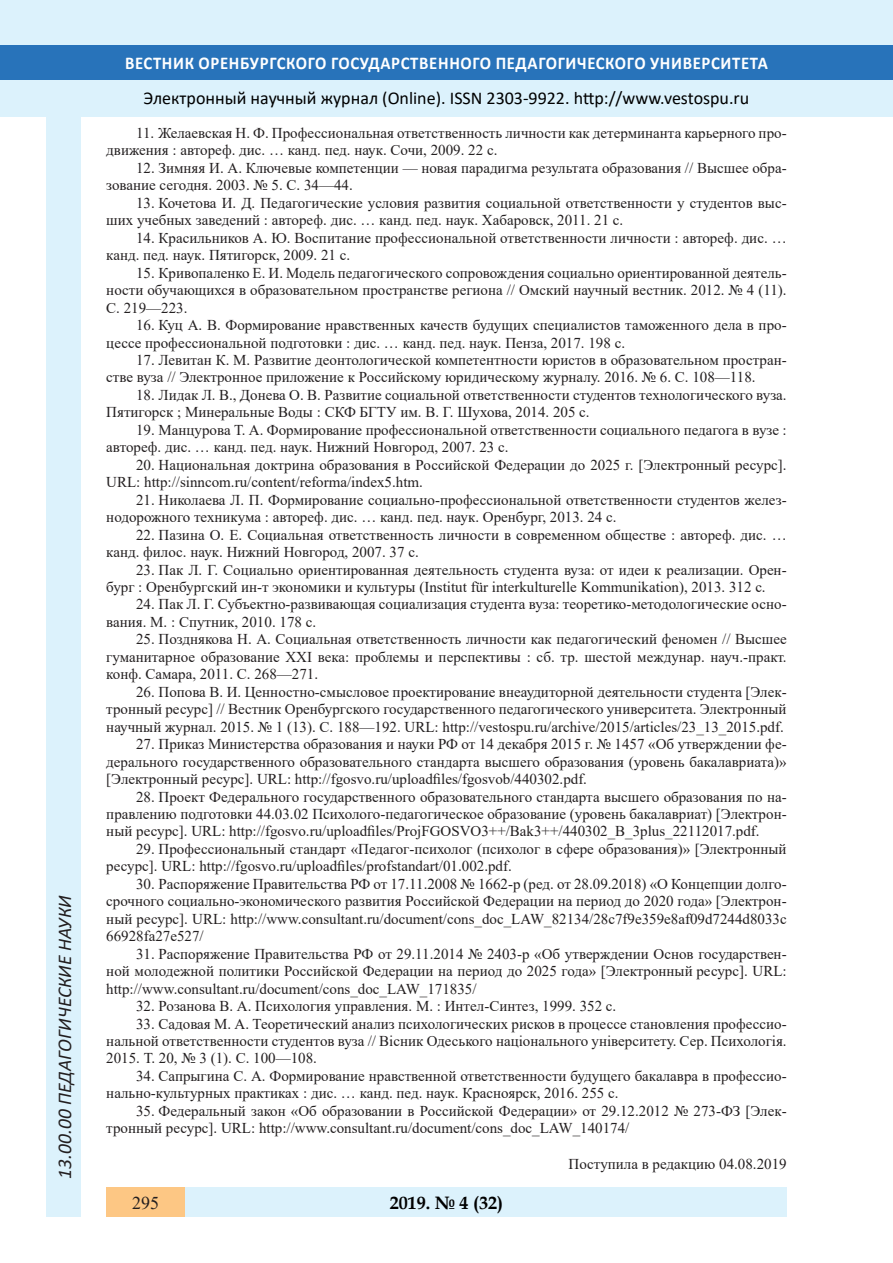
<style>
.page{position:relative;width:893px;height:1263px;background:#fff}
.page>*{position:absolute;margin:0;border:0;box-sizing:border-box;transform-origin:0 0}
.t1{font:italic 19.5px "Calibri";color:#231f20}
.t2{font:18px "Calibri";color:#000}
.t3{font:700 18px "Calibri";letter-spacing:.04em;color:#fff;scale:.93 1}
.t4{font:700 18px "Book Antiqua";color:#000}
.t5{font:18px "Times New Roman";color:#231f20}
.литература{font:15px/17.4px "Times New Roman";color:#231f20}
</style>
<div class="page">
<div style="left:0;top:0;width:893px;height:116px;background:#dcf2fc"></div>
<div style="left:0;top:45px;width:893px;height:34px;background:#2873ba"></div>
<div style="left:47px;top:116px;width:34px;height:1101px;background:#dcf2fc"></div>
<div style="left:106px;top:1188px;width:681px;height:29px;background:#dcf2fc"></div>
<div style="left:106px;top:1188px;width:79px;height:29px;background:#fdc784"></div>
<h1 class="t1" style="left:51px;top:1179px;width:285px;rotate:-90deg">13.00.00 ПЕДАГОГИЧЕСКИЕ НАУКИ</h1>
<h1 class="t1" style="left:51px;top:1105px;width:206px;rotate:-90deg">БИОЛОГИЧЕСКИЕ НАУКИ</h1>
<h1 class="t1" style="left:51px;top:1179px;width:11px;rotate:-90deg">0</h1>
<p class="t3" style="left:125px;top:50px;width:693px">ВЕСТНИК ОРЕНБУРГСКОГО ГОСУДАРСТВЕННОГО ПЕДАГОГИЧЕСКОГО УНИВЕРСИТЕТА</p>
<p class="t2" style="left:144px;top:85px;width:607px">Электронный научный журнал (Online). ISSN 2303-9922. http://www.vestospu.ru</p>
<p class="t2" style="left:583px;top:85px;width:13px">t</p>
<p class="литература" style="left:106px;top:124px;width:682px;text-indent:30px">11. Желаевская Н. Ф. Профессиональная ответственность личности как детерминанта карьерного про&shy;движения : автореф. дис. … канд. пед. наук. Сочи, 2009. 22 с.</p>
<p class="литература" style="left:106px;top:159px;width:682px;text-indent:30px">12. Зимняя И. А. Ключевые компетенции — новая парадигма результата образования // Высшее обра&shy;зование сегодня. 2003. № 5. С. 34—44.</p>
<p class="литература" style="left:106px;top:194px;width:682px;text-indent:30px">13. Кочетова И. Д. Педагогические условия развития социальной ответственности у студентов выс&shy;ших учебных заведений : автореф. дис. … канд. пед. наук. Хабаровск, 2011. 21 с.</p>
<p class="литература" style="left:106px;top:229px;width:682px;text-indent:30px">14. Красильников А. Ю. Воспитание профессиональной ответственности личности : автореф. дис. … канд. пед. наук. Пятигорск, 2009. 21 с.</p>
<p class="литература" style="left:106px;top:263px;width:682px;text-align:justify;text-indent:30px">15. Кривопаленко Е. И. Модель педагогического сопровождения социально ориентированной деятель&shy;ности обучающихся в образовательном пространстве региона // Омский научный вестник. 2012. № 4 (11).<br>С. 219—223.</p>
<p class="литература" style="left:106px;top:316px;width:682px;text-indent:30px">16. Куц А. В. Формирование нравственных качеств будущих специалистов таможенного дела в про&shy;цессе профессиональной подготовки : дис. … канд. пед. наук. Пенза, 2017. 198 с.</p>
<p class="литература" style="left:106px;top:351px;width:682px;text-indent:30px">17. Левитан К. М. Развитие деонтологической компетентности юристов в образовательном простран&shy;стве вуза // Электронное приложение к Российскому юридическому журналу. 2016. № 6. С. 108—118.</p>
<p class="литература" style="left:106px;top:386px;width:682px;text-indent:30px">18. Лидак Л. В., Донева О. В. Развитие социальной ответственности студентов технологического вуза.<br>Пятигорск ; Минеральные Воды : СКФ БГТУ им. В. Г. Шухова, 2014. 205 с.</p>
<p class="литература" style="left:106px;top:421px;width:682px;text-indent:30px">19. Манцурова Т. А. Формирование профессиональной ответственности социального педагога в вузе : автореф. дис. … канд. пед. наук. Нижний Новгород, 2007. 23 с.</p>
<p class="литература" style="left:106px;top:455px;width:682px;text-indent:30px">20. Национальная доктрина образования в Российской Федерации до 2025 г. [Электронный ресурс].<br>URL: http://sinncom.ru/content/reforma/index5.htm.</p>
<p class="литература" style="left:106px;top:490px;width:682px;text-indent:30px">21. Николаева Л. П. Формирование социально-профессиональной ответственности студентов желез&shy;нодорожного техникума : автореф. дис. … канд. пед. наук. Оренбург, 2013. 24 с.</p>
<p class="литература" style="left:106px;top:525px;width:682px;text-indent:30px">22. Пазина О. Е. Социальная ответственность личности в современном обществе : автореф. дис. … канд. филос. наук. Нижний Новгород, 2007. 37 с.</p>
<p class="литература" style="left:106px;top:560px;width:682px;text-indent:30px">23. Пак Л. Г. Социально ориентированная деятельность студента вуза: от идеи к реализации. Орен&shy;бург : Оренбургский ин-т экономики и культуры (Institut für interkulturelle Kommunikation), 2013. 312 с.</p>
<p class="литература" style="left:106px;top:595px;width:682px;text-indent:30px">24. Пак Л. Г. Субъектно-развивающая социализация студента вуза: теоретико-методологические осно&shy;вания. М. : Спутник, 2010. 178 с.</p>
<p class="литература" style="left:106px;top:630px;width:682px;text-align:justify;text-indent:30px">25. Позднякова Н. А. Социальная ответственность личности как педагогический феномен // Высшее гуманитарное образование XXI века: проблемы и перспективы : сб. тр. шестой междунар. науч.-практ. конф. Самара, 2011. С. 268—271.</p>
<p class="литература" style="left:106px;top:682px;width:682px;text-align:justify;text-indent:30px">26. Попова В. И. Ценностно-смысловое проектирование внеаудиторной деятельности студента [Элек&shy;тронный ресурс] // Вестник Оренбургского государственного педагогического университета. Электронный научный журнал. 2015. № 1 (13). С. 188—192. URL: http://vestospu.ru/archive/2015/articles/23_13_2015.pdf.</p>
<p class="литература" style="left:106px;top:735px;width:682px;text-align:justify;text-indent:30px">27. Приказ Министерства образования и науки РФ от 14 декабря 2015 г. № 1457 «Об утверждении фе&shy;дерального государственного образовательного стандарта высшего образования (уровень бакалавриата)» [Электронный ресурс]. URL: http://fgosvo.ru/uploadfiles/fgosvob/440302.pdf.</p>
<p class="литература" style="left:106px;top:787px;width:682px;text-align:justify;text-indent:30px">28. Проект Федерального государственного образовательного стандарта высшего образования по на&shy;правлению подготовки 44.03.02 Психолого-педагогическое образование (уровень бакалавриат) [Электрон&shy;ный ресурс]. URL: http://fgosvo.ru/uploadfiles/ProjFGOSVO3++/Bak3++/440302_B_3plus_22112017.pdf.</p>
<p class="литература" style="left:106px;top:840px;width:682px;text-indent:30px">29. Профессиональный стандарт «Педагог-психолог (психолог в сфере образования)» [Электронный ресурс]. URL: http://fgosvo.ru/uploadfiles/profstandart/01.002.pdf.</p>
<p class="литература" style="left:106px;top:875px;width:682px;text-align:justify;text-indent:30px">30. Распоряжение Правительства РФ от 17.11.2008 № 1662-р (ред. от 28.09.2018) «О Концепции долго&shy;срочного социально-экономического развития Российской Федерации на период до 2020 года» [Электрон&shy;ный ресурс]. URL: http://www.consultant.ru/document/cons_doc_LAW_82134/28c7f9e359e8af09d7244d8033c 66928fa27e527/</p>
<p class="литература" style="left:106px;top:944px;width:682px;text-align:justify;text-indent:30px">31. Распоряжение Правительства РФ от 29.11.2014 № 2403-р «Об утверждении Основ государствен&shy;ной молодежной политики Российской Федерации на период до 2025 года» [Электронный ресурс]. URL: http://www.consultant.ru/document/cons_doc_LAW_171835/</p>
<p class="литература" style="left:136px;top:997px;width:482px">32. Розанова В. А. Психология управления. М. : Интел-Синтез, 1999. 352 с.</p>
<p class="литература" style="left:106px;top:1014px;width:682px;text-align:justify;text-indent:30px">33. Садовая М. А. Теоретический анализ психологических рисков в процессе становления профессио&shy;нальной ответственности студентов вуза // Вісник Одеського національного університету. Сер. Психологія.<br>2015. Т. 20, № 3 (1). С. 100—108.</p>
<p class="литература" style="left:106px;top:1067px;width:682px;text-indent:30px">34. Сапрыгина С. А. Формирование нравственной ответственности будущего бакалавра в профессио&shy;нально-культурных практиках : дис. … канд. пед. наук. Красноярск, 2016. 255 с.</p>
<p class="литература" style="left:106px;top:1102px;width:682px;text-indent:30px">35. Федеральный закон «Об образовании в Российской Федерации» от 29.12.2012 № 273-ФЗ [Элек&shy;тронный ресурс]. URL: http://www.consultant.ru/document/cons_doc_LAW_140174/</p>
<p class="литература" style="left:569px;top:1155px;width:220px">Поступила в редакцию 04.08.2019</p>
<p class="t4" style="left:390px;top:1190px;width:115px">2019. № 4 (32)</p>
<p class="t5" style="left:132px;top:1190px;width:28px">295</p>
<p class="t4" style="left:417px;top:1190px;width:10px">8</p>
<p class="t4" style="left:460px;top:1190px;width:39px">2 26</p>
</div>
